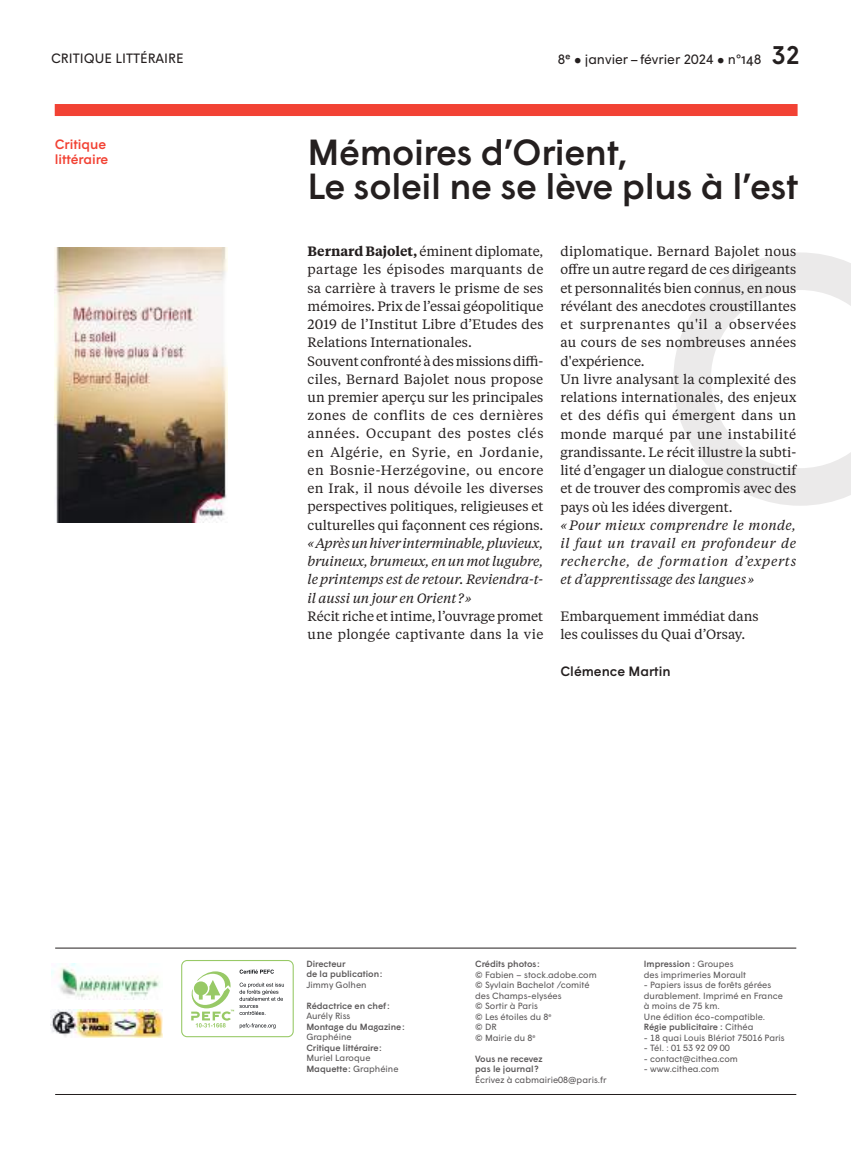
<style>
.page{position:relative;width:851px;height:1149px;background:#fff}
.page>*{position:absolute;margin:0;border:0;box-sizing:border-box;transform-origin:0 0}
.t1{font:500 36.3px/33.5px "Wigrum";letter-spacing:-.01em;color:#241f1f}
.t2{font:13.5px/18.3px "Tiempos Text";letter-spacing:.01em;color:#241f1f}
.t3{font:italic 13.5px/18.3px "Tiempos Text";letter-spacing:-.01em;color:#241f1f;text-align:justify}
.t4{font:13.5px "Wigrum";color:#241f1f}
.t5{font:500 13.5px/15px "Wigrum";color:#f24234}
.t6{font:500 13.5px "Wigrum";color:#241f1f}
.t7{font:9px/10.5px "Wigrum";color:#5a5758}
.t8{font:500 9px/10.5px "Wigrum";color:#5a5758}
.s1{font-weight:500;font-size:25.5px}
.s2{font-weight:600}
.s3{font-weight:500}
</style>
<div class="page">
<svg style="left:673px;top:252px;width:177px;height:253px"></svg>
<div style="left:55px;top:104px;width:742px;height:12px;background:#f24234"></div>
<img style="left:55px;top:247px;width:172px;height:276px">
<img style="left:50px;top:1009px;width:113px;height:27px">
<div style="left:181px;top:959px;width:113px;height:77px;border:1px solid #98c966;border-radius:5px"></div>
<svg style="left:191px;top:969px;width:93px;height:59px"></svg>
<img style="left:51px;top:963px;width:109px;height:36px">
<hr style="left:55px;top:1093px;width:741px;height:1px;background:#241f1f">
<hr style="left:55px;top:947px;width:741px;height:1px;background:#241f1f">
<p class="t4" style="left:51px;top:48px;width:134px">CRITIQUE LITTÉRAIRE</p>
<p class="t4" style="left:557px;top:49px;width:244px">8e ● janvier – février 2024 ● n°148 <span class="s1">32</span></p>
<p class="t5" style="left:55px;top:136px;width:55px">Critique littéraire</p>
<h1 class="t1" style="left:307px;top:133px;width:492px">Mémoires d’Orient,<br>Le soleil ne se lève plus à l’est</h1>
<p class="t2" style="left:307px;top:241px;width:237px"><span class="s2">Bernard Bajolet,</span> éminent diplomate, partage les épisodes marquants de sa carrière à travers le prisme de ses mémoires. Prix de l’essai géopolitique 2019 de l’Institut Libre d’Etudes des Relations Internationales.<br>Souvent confronté à des missions diffi&shy;ciles, Bernard Bajolet nous propose un premier aperçu sur les principales zones de conflits de ces dernières années. Occupant des postes clés en Algérie, en Syrie, en Jordanie, en Bosnie-Herzégovine, ou encore en Irak, il nous dévoile les diverses perspectives politiques, religieuses et culturelles qui façonnent ces régions.</p>
<p class="t3" style="left:307px;top:533px;width:237px">«Après un hiver interminable, pluvieux, bruineux, brumeux, en un mot lugubre, le printemps est de retour. Reviendra-t&shy;il aussi un jour en Orient?»</p>
<p class="t2" style="left:307px;top:606px;width:237px">Récit riche et intime, l’ouvrage promet une plongée captivante dans la vie</p>
<p class="t2" style="left:560px;top:241px;width:237px">diplomatique. Bernard Bajolet nous offre un autre regard de ces dirigeants et personnalités bien connus, en nous révélant des anecdotes croustillantes et surprenantes qu'il a observées au cours de ses nombreuses années d'expérience.<br>Un livre analysant la complexité des relations internationales, des enjeux et des défis qui émergent dans un monde marqué par une instabilité grandissante. Le récit illustre la subti&shy;lité d’engager un dialogue constructif et de trouver des compromis avec des pays où les idées divergent.</p>
<p class="t3" style="left:560px;top:515px;width:237px">« Pour mieux comprendre le monde, il faut un travail en profondeur de recherche, de formation d’experts et d’apprentissage des langues »</p>
<p class="t2" style="left:560px;top:606px;width:200px">Embarquement immédiat dans les coulisses du Quai d’Orsay.</p>
<p class="t6" style="left:560px;top:660px;width:112px">Clémence Martin</p>
<p class="t8" style="left:306px;top:957px;width:78px">Directeur<br>de la publication :</p>
<p class="t7" style="left:306px;top:978px;width:62px">Jimmy Golhen</p>
<p class="t8" style="left:306px;top:999px;width:85px">Rédactrice en chef :</p>
<p class="t7" style="left:306px;top:1009px;width:46px">Aurély Riss</p>
<p class="t8" style="left:306px;top:1020px;width:100px">Montage du Magazine :</p>
<p class="t7" style="left:306px;top:1030px;width:47px">Graphéine</p>
<p class="t8" style="left:306px;top:1041px;width:77px">Critique littéraire :</p>
<p class="t7" style="left:306px;top:1051px;width:94px">Muriel Laroque<br><span class="s3">Maquette :</span> Graphéine</p>
<p class="t8" style="left:475px;top:957px;width:66px">Crédits photos :</p>
<p class="t7" style="left:475px;top:968px;width:123px">© Fabien – stock.adobe.com © Syvlain Bachelot /comité des Champs-elysées<br>© Sortir à Paris<br>© Les étoiles du 8<sup>e<br></sup>© DR<br>© Mairie du 8<sup>e</sup></p>
<p class="t8" style="left:475px;top:1052px;width:69px">Vous ne recevez pas le journal ?</p>
<p class="t7" style="left:475px;top:1073px;width:133px">Écrivez à cabmairie08@paris.fr</p>
<p class="t7" style="left:643px;top:957px;width:104px"><span class="s3">Impression :</span> Groupes des imprimeries Morault</p>
<p class="t7" style="left:643px;top:978px;width:140px">- Papiers issus de forêts gérées durablement. Imprimé en France à moins de 75 km.<br>Une édition éco-compatible.<br><span class="s3">Régie publicitaire :</span> Cithéa</p>
<p class="t7" style="left:643px;top:1031px;width:142px">- 18 quai Louis Blériot 75016 Paris</p>
<p class="t7" style="left:643px;top:1041px;width:88px">- Tél. : 01 53 92 09 00</p>
<p class="t7" style="left:643px;top:1052px;width:96px">- contact@cithea.com</p>
<p class="t7" style="left:643px;top:1062px;width:77px">- www.cithea.com</p>
</div>
